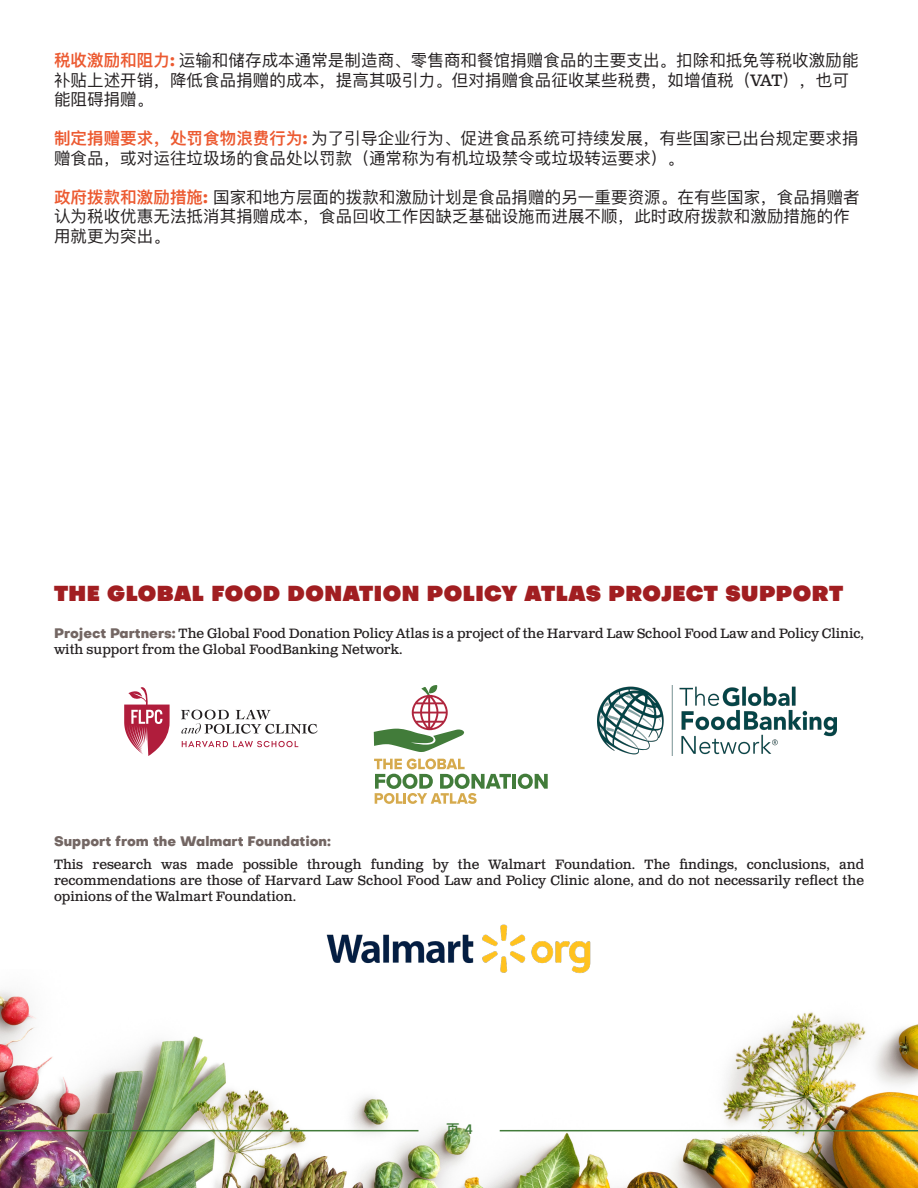
<style>
.page{position:relative;width:918px;height:1188px;background:#fff}
.page>*{position:absolute;margin:0;border:0;box-sizing:border-box;transform-origin:0 0}
.heading_1{font:21px "Objectivity Super";letter-spacing:.025em;color:#a11e21}
.t1{font:16.5px/19.5px "Ping Fang SC";letter-spacing:.005em;color:#231f20}
.t2{font:13.5px/16.2px "Clarendon Text Pro";color:#231f20}
.t3{font:800 13.5px "Objectivity";color:#736663}
.t4{font:600 13.5px "Ping Fang SC";color:#427b3a}
.s1{font-weight:600;color:#ec5a31}
.s2{font-family:"Objectivity";font-weight:800;color:#ec5a31}
.s3{font-family:"Clarendon Text Pro"}
.s4{font-family:"Objectivity";font-weight:800;color:#736663}
.s5{font-family:"Objectivity";font-weight:500}
</style>
<div class="page">
<img style="left:0;top:990px;width:918px;height:198px">
<hr style="left:0;top:1130px;width:418px;height:1px;background:#427b3a">
<hr style="left:500px;top:1130px;width:418px;height:1px;background:#427b3a">
<img style="left:326px;top:925px;width:265px;height:49px">
<svg style="left:182px;top:741px;width:116px;height:6px"></svg>
<svg style="left:181px;top:710px;width:137px;height:24px"></svg>
<svg style="left:124px;top:687px;width:46px;height:69px"></svg>
<hr style="left:512px;top:774px;width:4px;height:15px;background:#427c3a">
<svg style="left:518px;top:774px;width:30px;height:15px"></svg>
<svg style="left:374px;top:759px;width:137px;height:45px"></svg>
<svg style="left:374px;top:685px;width:90px;height:67px"></svg>
<img style="left:597px;top:685px;width:240px;height:71px">
<p class="t1" style="left:54px;top:50px;width:806px"><span class="s1">税收激励和阻力</span><span class="s2">:</span> 运输和储存成本通常是制造商、零售商和餐馆捐赠食品的主要支出。扣除和抵免等税收激励能补贴上述开销，降低食品捐赠的成本，提高其吸引力。但对捐赠食品征收某些税费，如增值税（<span class="s3">VAT</span>），也可能阻碍捐赠。</p>
<p class="t1" style="left:54px;top:128px;width:806px"><span class="s1">制定捐赠要求，处罚食物浪费行为</span><span class="s2">:</span> 为了引导企业行为、促进食品系统可持续发展，有些国家已出台规定要求捐赠食品，或对运往垃圾场的食品处以罚款（通常称为有机垃圾禁令或垃圾转运要求）。</p>
<p class="t1" style="left:54px;top:187px;width:807px"><span class="s1">政府拨款和激励措施</span><span class="s2">:</span> 国家和地方层面的拨款和激励计划是食品捐赠的另一重要资源。在有些国家，食品捐赠者认为税收优惠无法抵消其捐赠成本，食品回收工作因缺乏基础设施而进展不顺，此时政府拨款和激励措施的作用就更为突出。</p>
<p class="heading_1" style="left:54px;top:576px;width:791px">THE GLOBAL FOOD DONATION POLICY ATLAS PROJECT SUPPORT</p>
<p class="t2" style="left:54px;top:625px;width:812px"><span class="s4">Project Partners:</span> The Global Food Donation Policy Atlas is a project of the Harvard Law School Food Law and Policy Clinic, with support from the Global FoodBanking Network.</p>
<p class="t3" style="left:54px;top:831px;width:279px">Support from the Walmart Foundation:</p>
<p class="t2" style="left:54px;top:856px;width:812px;text-align:justify">This research was made possible through funding by the Walmart Foundation. The findings, conclusions, and recommendations are those of Harvard Law School Food Law and Policy Clinic alone, and do not necessarily reflect the opinions of the Walmart Foundation.</p>
<p class="t4" style="left:446px;top:1121px;width:28px">页 <span class="s5">4</span></p>
</div>
